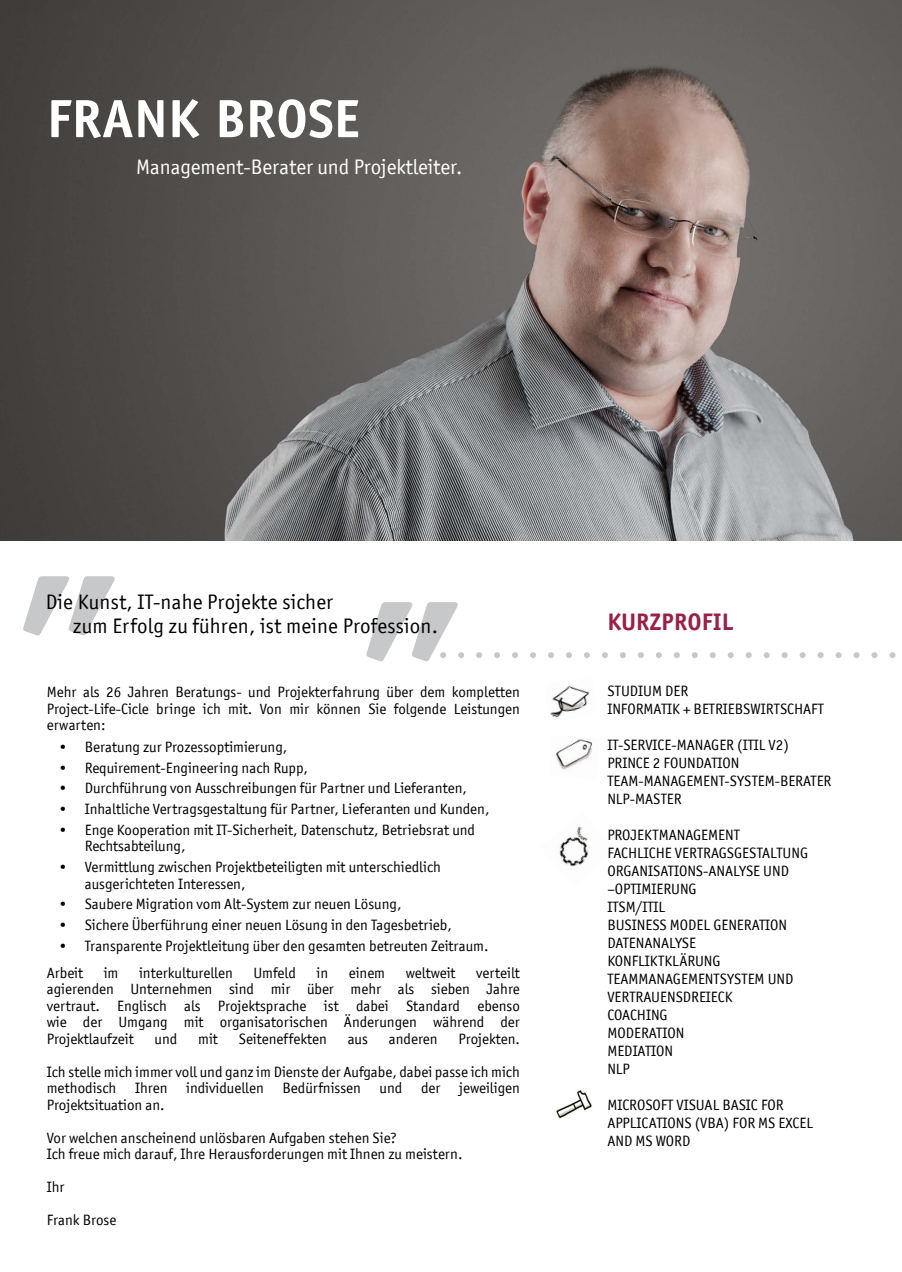
<style>
.page{position:relative;width:902px;height:1272px;background:#fff}
.page>*{position:absolute;margin:0;border:0;box-sizing:border-box;transform-origin:0 0}
.t1{font:700 225px "Officina Sans Std";color:#c7c8ca}
.t2{font:700 54px "Officina Sans Std";color:#fff}
.t3{font:700 24px "Officina Sans Std";color:#982148}
.t4{font:21px "Officina San ITC";letter-spacing:.01em;color:#000}
.t5{font:21px "Officina San ITC";color:#fff}
.t6{font:15px/16.5px "Officina San ITC";color:#000}
</style>
<div class="page">
<svg style="left:443px;top:652px;width:453px;height:6px"></svg>
<img style="left:559px;top:826px;width:30px;height:41px">
<img style="left:0;top:0;width:901px;height:540px">
<img style="left:550px;top:686px;width:40px;height:32px">
<img style="left:556px;top:739px;width:36px;height:31px">
<img style="left:556px;top:1090px;width:36px;height:29px">
<p class="t2" style="left:47px;top:85px;width:315px">FRANK BROSE</p>
<p class="t5" style="left:136px;top:155px;width:328px">Management-Berater und Projektleiter.</p>
<h1 class="t1" style="left:12px;top:400px;width:457px">„ „</h1>
<p class="t4" style="left:46px;top:589px;width:289px">Die Kunst, IT-nahe Projekte sicher</p>
<p class="t4" style="left:73px;top:613px;width:366px">zum Erfolg zu führen, ist meine Profession.</p>
<p class="t6" style="left:47px;top:683px;width:474px;text-align:justify">Mehr als 26 Jahren Beratungs- und Projekterfahrung über dem kompletten Project-Life-Cicle bringe ich mit. Von mir können Sie folgende Leistungen erwarten:</p>
<p class="t6" style="left:58px;top:738px;width:231px">• Beratung zur Prozessoptimierung,</p>
<p class="t6" style="left:58px;top:759px;width:252px">• Requirement-Engineering nach Rupp,</p>
<p class="t6" style="left:58px;top:780px;width:410px">• Durchführung von Ausschreibungen für Partner und Lieferanten,</p>
<p class="t6" style="left:58px;top:800px;width:433px">• Inhaltliche Vertragsgestaltung für Partner, Lieferanten und Kunden,</p>
<p class="t6" style="left:85px;top:821px;width:392px;text-indent:-27px">• Enge Kooperation mit IT-Sicherheit, Datenschutz, Betriebsrat und<br>Rechtsabteilung,</p>
<p class="t6" style="left:85px;top:858px;width:358px;text-indent:-27px">• Vermittlung zwischen Projektbeteiligten mit unterschiedlich ausgerichteten Interessen,</p>
<p class="t6" style="left:58px;top:896px;width:345px">• Saubere Migration vom Alt-System zur neuen Lösung,</p>
<p class="t6" style="left:58px;top:916px;width:395px">• Sichere Überführung einer neuen Lösung in den Tagesbetrieb,</p>
<p class="t6" style="left:58px;top:937px;width:432px">• Transparente Projektleitung über den gesamten betreuten Zeitraum.</p>
<p class="t6" style="left:47px;top:964px;width:474px;text-align:justify;text-indent:429px">verteilt agierenden Unternehmen sind mir über mehr als sieben Jahre vertraut. Englisch als Projektsprache ist dabei Standard ebenso wie der Umgang mit organisatorischen Änderungen während der Projektlaufzeit</p>
<p class="t6" style="left:47px;top:964px;width:38px">Arbeit</p>
<p class="t6" style="left:104px;top:964px;width:16px">im</p>
<p class="t6" style="left:139px;top:964px;width:95px">interkulturellen</p>
<p class="t6" style="left:253px;top:964px;width:44px">Umfeld</p>
<p class="t6" style="left:316px;top:964px;width:13px">in</p>
<p class="t6" style="left:349px;top:964px;width:38px">einem</p>
<p class="t6" style="left:405px;top:964px;width:51px">weltweit</p>
<p class="t6" style="left:154px;top:1030px;width:24px">und</p>
<p class="t6" style="left:198px;top:1030px;width:21px">mit</p>
<p class="t6" style="left:239px;top:1030px;width:90px">Seiteneffekten</p>
<p class="t6" style="left:347px;top:1030px;width:22px">aus</p>
<p class="t6" style="left:389px;top:1030px;width:50px">anderen</p>
<p class="t6" style="left:458px;top:1030px;width:63px">Projekten.</p>
<p class="t6" style="left:47px;top:1063px;width:474px">Ich stelle mich immer voll und ganz im Dienste der Aufgabe, dabei passe ich mich</p>
<p class="t6" style="left:47px;top:1079px;width:474px">methodisch Ihren individuellen Bedürfnissen und der jeweiligen<br>Projektsituation an.</p>
<p class="t6" style="left:47px;top:1129px;width:351px">Vor welchen anscheinend unlösbaren Aufgaben stehen Sie?</p>
<p class="t6" style="left:47px;top:1145px;width:417px">Ich freue mich darauf, Ihre Herausforderungen mit Ihnen zu meistern.</p>
<p class="t6" style="left:47px;top:1178px;width:19px">Ihr</p>
<p class="t6" style="left:47px;top:1211px;width:71px">Frank Brose</p>
<h3 class="t3" style="left:607px;top:607px;width:128px">KURZPROFIL</h3>
<p class="t6" style="left:607px;top:682px;width:82px">STUDIUM DER</p>
<p class="t6" style="left:607px;top:700px;width:218px">INFORMATIK + BETRIEBSWIRTSCHAFT</p>
<p class="t6" style="left:607px;top:736px;width:183px">IT-SERVICE-MANAGER (ITIL V2)</p>
<p class="t6" style="left:607px;top:754px;width:134px">PRINCE 2 FOUNDATION</p>
<p class="t6" style="left:607px;top:772px;width:225px">TEAM-MANAGEMENT-SYSTEM-BERATER</p>
<p class="t6" style="left:607px;top:790px;width:76px">NLP-MASTER</p>
<p class="t6" style="left:607px;top:826px;width:134px">PROJEKTMANAGEMENT</p>
<p class="t6" style="left:607px;top:844px;width:202px">FACHLICHE VERTRAGSGESTALTUNG</p>
<p class="t6" style="left:607px;top:862px;width:183px">ORGANISATIONS-ANALYSE UND</p>
<p class="t6" style="left:607px;top:880px;width:91px">–OPTIMIERUNG</p>
<p class="t6" style="left:607px;top:898px;width:59px">ITSM/ITIL</p>
<p class="t6" style="left:607px;top:916px;width:181px">BUSINESS MODEL GENERATION</p>
<p class="t6" style="left:607px;top:934px;width:90px">DATENANALYSE</p>
<p class="t6" style="left:607px;top:952px;width:115px">KONFLIKTKLÄRUNG</p>
<p class="t6" style="left:607px;top:970px;width:188px">TEAMMANAGEMENTSYSTEM UND</p>
<p class="t6" style="left:607px;top:988px;width:127px">VERTRAUENSDREIECK</p>
<p class="t6" style="left:607px;top:1006px;width:62px">COACHING</p>
<p class="t6" style="left:607px;top:1024px;width:78px">MODERATION</p>
<p class="t6" style="left:607px;top:1042px;width:67px">MEDIATION</p>
<p class="t6" style="left:607px;top:1060px;width:24px">NLP</p>
<p class="t6" style="left:607px;top:1096px;width:178px">MICROSOFT VISUAL BASIC FOR</p>
<p class="t6" style="left:607px;top:1114px;width:207px">APPLICATIONS (VBA) FOR MS EXCEL</p>
<p class="t6" style="left:607px;top:1132px;width:85px">AND MS WORD</p>
</div>
